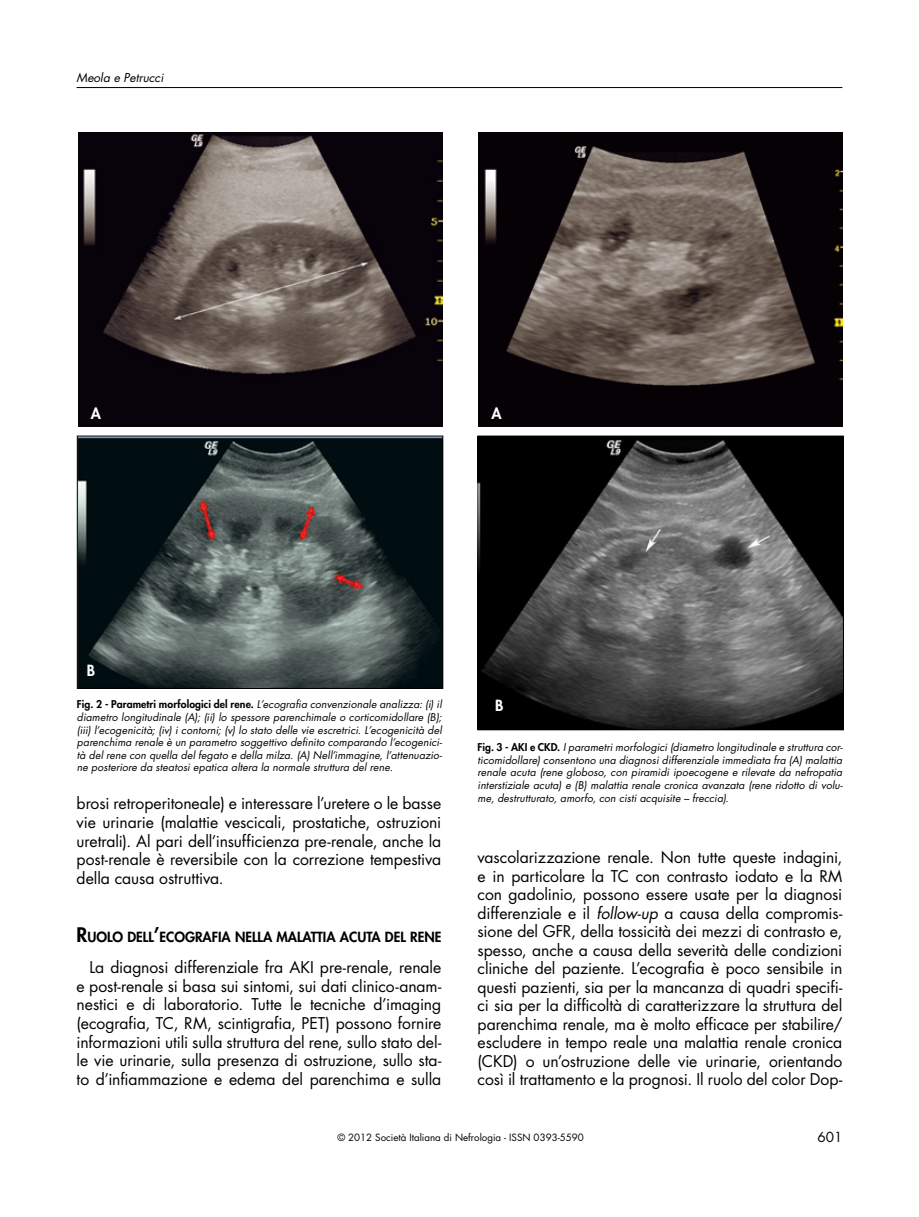
<style>
.page{position:relative;width:919px;height:1217px;background:#fff}
.page>*{position:absolute;margin:0;border:0;box-sizing:border-box;transform-origin:0 0}
.t1{font:15.75px/18.5px "Futura";letter-spacing:-.01em;color:#000;text-align:justify}
.t2{font:800 15px "Futura";color:#fff}
.t3{font:800 13.65px "Futura";letter-spacing:-.005em;color:#000}
.t4{font:13.5px "Futura";color:#000}
.t5{font:italic 12px "Futura";color:#000}
.t6{font:italic 10.5px/12.6px "Futura";letter-spacing:.01em;color:#000;text-align:justify}
.t7{font:9.75px "Futura";color:#000}
.s1{font-weight:800;font-style:normal}
.s2{font-size:19.5px}
.s3{font-style:italic}
.s4{font-style:inherit}
</style>
<div class="page">
<hr style="left:77px;top:87px;width:765px;height:1px;background:#000">
<img style="left:78px;top:132px;width:364px;height:294px">
<img style="left:79px;top:437px;width:362px;height:249px">
<div style="left:77px;top:435px;width:366px;height:253px;border:1px solid #000"></div>
<img style="left:478px;top:132px;width:364px;height:294px">
<img style="left:479px;top:437px;width:362px;height:291px">
<div style="left:477px;top:435px;width:366px;height:295px;border:1px solid #000"></div>
<p class="t5" style="left:77px;top:70px;width:88px">Meola e Petrucci</p>
<p class="t2" style="left:91px;top:404px;width:12px">A</p>
<p class="t2" style="left:491px;top:404px;width:12px">A</p>
<p class="t2" style="left:87px;top:661px;width:10px">B</p>
<p class="t6" style="left:77px;top:698px;width:367px"><span class="s1">Fig. 2 - Parametri morfologici del rene.</span> L’ecografia convenzionale analizza: (i) il diametro longitudinale (A); (ii) lo spessore parenchimale o corticomidollare (B); (iii) l’ecogenicità; (iv) i contorni; (v) lo stato delle vie escretrici. L’ecogenicità del parenchima renale è un parametro soggettivo definito comparando l’ecogenici&shy;tà del rene con quella del fegato e della milza. (A) Nell’immagine, l’attenuazio&shy;ne posteriore da steatosi epatica altera la normale struttura del rene.</p>
<p class="t1" style="left:77px;top:794px;width:366px">brosi retroperitoneale) e interessare l’uretere o le basse vie urinarie (malattie vescicali, prostatiche, ostruzioni uretrali). Al pari dell’insufficienza pre-renale, anche la post-renale è reversibile con la correzione tempestiva della causa ostruttiva.</p>
<p class="t3" style="left:77px;top:927px;width:30px"><span class="s2">R</span>UOLO</p>
<p class="t3" style="left:127px;top:927px;width:41px">DELL<span class="s2">’</span>ECOGRAFIA</p>
<p class="t3" style="left:235px;top:927px;width:9px">NELLA</p>
<p class="t3" style="left:276px;top:927px;width:9px">MALATTIA</p>
<p class="t3" style="left:340px;top:927px;width:79px">ACUTA DEL RENE</p>
<p class="t1" style="left:77px;top:957px;width:366px;text-indent:13px">La diagnosi differenziale fra AKI pre-renale, renale e post-renale si basa sui sintomi, sui dati clinico-anam&shy;nestici e di laboratorio. Tutte le tecniche d’imaging (ecografia, TC, RM, scintigrafia, PET) possono fornire informazioni utili sulla struttura del rene, sullo stato del&shy;le vie urinarie, sulla presenza di ostruzione, sullo sta&shy;to d’infiammazione e edema del parenchima e sulla</p>
<p class="t2" style="left:495px;top:696px;width:10px">B</p>
<p class="t6" style="left:477px;top:740px;width:367px"><span class="s1">Fig. 3 - AKI e CKD.</span> I parametri morfologici (diametro longitudinale e struttura cor&shy;ticomidollare) consentono una diagnosi differenziale immediata fra (A) malattia renale acuta (rene globoso, con piramidi ipoecogene e rilevate da nefropatia interstiziale acuta) e (B) malattia renale cronica avanzata (rene ridotto di volu&shy;me, destrutturato, amorfo, con cisti acquisite – freccia).</p>
<p class="t1" style="left:477px;top:848px;width:366px;text-align:left">vascolarizzazione renale. Non tutte queste indagini, e in particolare la TC con contrasto iodato e la RM con gadolinio, possono essere usate per la diagnosi differenziale e il <span class="s3">follow-up</span> a causa della compromis&shy;sione del GFR, della tossicità dei mezzi di contrasto e, spesso, anche a causa della severità delle condizioni cliniche del paziente. L’ecografia è poco sensibile in questi pazienti, sia per la mancanza di quadri specifi&shy;ci sia per la difficoltà di caratterizzare la struttura del parenchima renale, ma è molto efficace per stabilire/ escludere in tempo reale una malattia renale cronica (CKD) o un’ostruzione delle vie urinarie, orientando così il trattamento e la prognosi. Il ruolo del color Dop-</p>
<p class="t7" style="left:337px;top:1130px;width:248px"><span class="s4">© 2012</span> Società Italiana di Nefrologia - ISSN 0393-5590</p>
<p class="t4" style="left:817px;top:1128px;width:26px">601</p>
</div>
